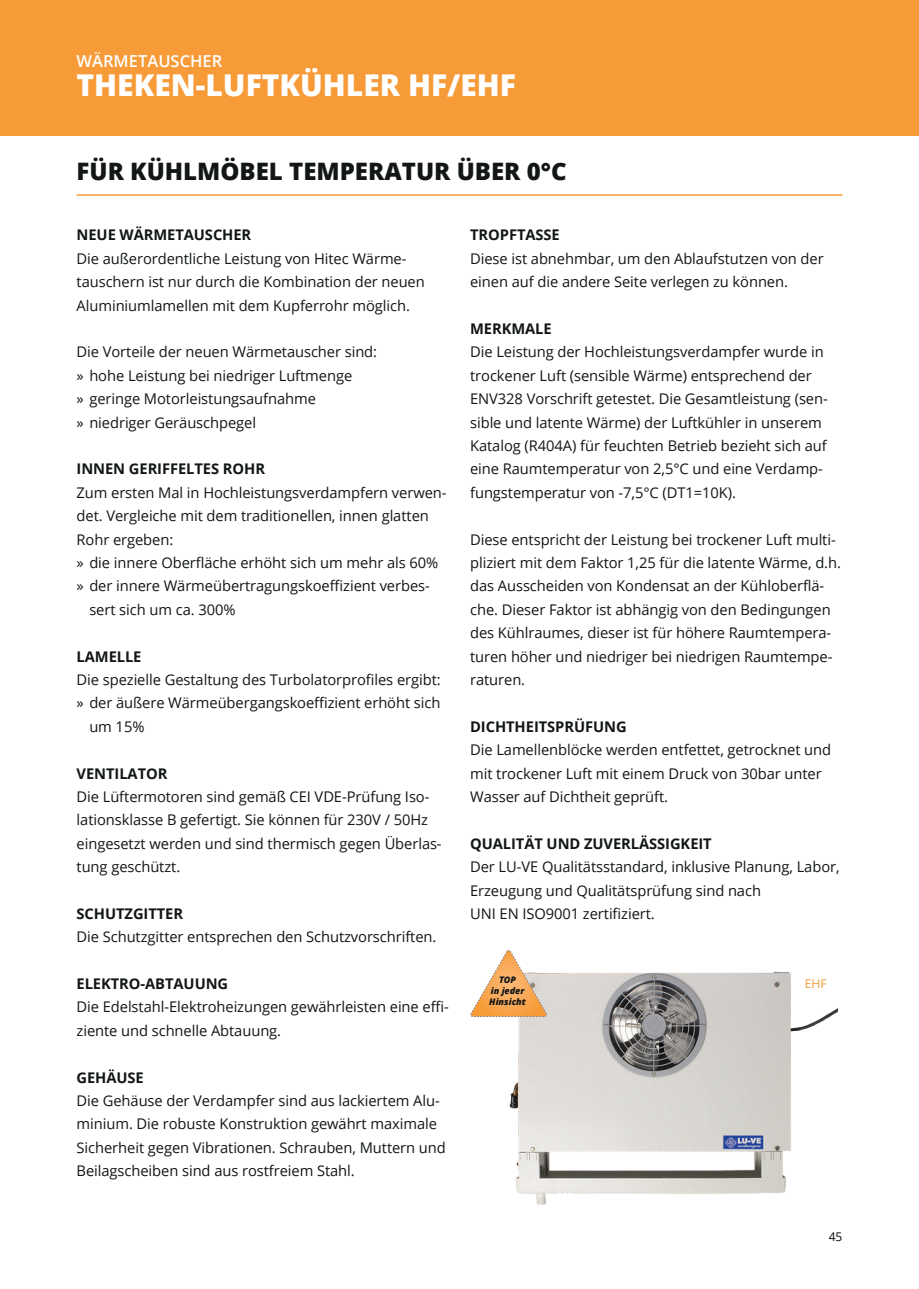
<style>
.page{position:relative;width:919px;height:1289px;background:#fff}
.page>*{position:absolute;margin:0;border:0;box-sizing:border-box;transform-origin:0 0}
.t1{font:800 30px "Open Sans";color:#fff}
.t2{font:800 24px "Open Sans";color:#121617}
.t3{font:600 16.5px "Open Sans";color:#fff}
.t4{font:14.7px/23.4px "Open Sans";letter-spacing:-.005em;color:#121617}
.t5{font:700 14.7px "Open Sans";letter-spacing:-.005em;color:#121617}
.t6{font:12px "Open Sans";color:#f79b39}
.t7{font:12px "Open Sans";color:#030505}
.t8{font:italic 800 9px/10.8px "Open Sans";color:#121617;text-align:center}
</style>
<div class="page">
<div style="left:0;top:0;width:918px;height:136px;background:#f79b39"></div>
<hr style="left:77px;top:194px;width:765px;height:2px;background:#f79b39">
<img style="left:505px;top:971px;width:332px;height:233px">
<svg style="left:470px;top:950px;width:77px;height:66px"></svg>
<p class="t3" style="left:77px;top:50px;width:147px">WÄRMETAUSCHER</p>
<h1 class="t1" style="left:77px;top:63px;width:441px">THEKEN-LUFTKÜHLER HF/EHF</h1>
<h2 class="t2" style="left:77px;top:153px;width:491px">FÜR KÜHLMÖBEL TEMPERATUR ÜBER 0°C</h2>
<p class="t5" style="left:77px;top:225px;width:176px">NEUE WÄRMETAUSCHER</p>
<p class="t4" style="left:77px;top:246px;width:350px">Die außerordentliche Leistung von Hitec Wärme&shy;tauschern ist nur durch die Kombination der neuen<br>Aluminiumlamellen mit dem Kupferrohr möglich.</p>
<p class="t4" style="left:77px;top:340px;width:302px">Die Vorteile der neuen Wärmetauscher sind: » hohe Leistung bei niedriger Luftmenge<br>» geringe Motorleistungsaufnahme<br>» niedriger Geräuschpegel</p>
<p class="t5" style="left:77px;top:458px;width:190px">INNEN GERIFFELTES ROHR</p>
<p class="t4" style="left:77px;top:480px;width:371px">Zum ersten Mal in Hochleistungsverdampfern verwen-</p>
<p class="t4" style="left:77px;top:503px;width:354px">det. Vergleiche mit dem traditionellen, innen glatten</p>
<p class="t4" style="left:77px;top:527px;width:98px">Rohr ergeben:</p>
<p class="t4" style="left:77px;top:550px;width:363px">» die innere Oberfläche erhöht sich um mehr als 60%</p>
<p class="t4" style="left:77px;top:574px;width:355px">» der innere Wärmeübertragungskoeffizient verbes-</p>
<p class="t4" style="left:89px;top:597px;width:148px">sert sich um ca. 300%</p>
<p class="t5" style="left:77px;top:645px;width:66px">LAMELLE</p>
<p class="t4" style="left:77px;top:667px;width:365px">Die spezielle Gestaltung des Turbolatorprofiles ergibt:</p>
<p class="t4" style="left:77px;top:691px;width:365px">» der äußere Wärmeübergangskoeffizient erhöht sich</p>
<p class="t4" style="left:89px;top:714px;width:57px">um 15%</p>
<p class="t5" style="left:77px;top:762px;width:92px">VENTILATOR</p>
<p class="t4" style="left:77px;top:784px;width:366px">Die Lüftermotoren sind gemäß CEI VDE-Prüfung Iso&shy;lationsklasse B gefertigt. Sie können für 230V / 50Hz eingesetzt werden und sind thermisch gegen Überlas&shy;tung geschützt.</p>
<p class="t5" style="left:77px;top:903px;width:108px">SCHUTZGITTER</p>
<p class="t4" style="left:77px;top:924px;width:361px">Die Schutzgitter entsprechen den Schutzvorschriften.</p>
<p class="t5" style="left:77px;top:973px;width:153px">ELEKTRO-ABTAUUNG</p>
<p class="t4" style="left:77px;top:995px;width:374px">Die Edelstahl-Elektroheizungen gewährleisten eine effi&shy;ziente und schnelle Abtauung.</p>
<p class="t5" style="left:77px;top:1066px;width:69px">GEHÄUSE</p>
<p class="t4" style="left:77px;top:1088px;width:371px">Die Gehäuse der Verdampfer sind aus lackiertem Alu&shy;minium. Die robuste Konstruktion gewährt maximale Sicherheit gegen Vibrationen. Schrauben, Muttern und Beilagscheiben sind aus rostfreiem Stahl.</p>
<p class="t5" style="left:470px;top:225px;width:91px">TROPFTASSE</p>
<p class="t4" style="left:470px;top:246px;width:355px">Diese ist abnehmbar, um den Ablaufstutzen von der einen auf die andere Seite verlegen zu können.</p>
<p class="t5" style="left:470px;top:318px;width:83px">MERKMALE</p>
<p class="t4" style="left:470px;top:340px;width:359px">Die Leistung der Hochleistungsverdampfer wurde in trockener Luft (sensible Wärme) entsprechend der ENV328 Vorschrift getestet. Die Gesamtleistung (sen&shy;sible und latente Wärme) der Luftkühler in unserem Katalog (R404A) für feuchten Betrieb bezieht sich auf eine Raumtemperatur von 2,5°C und eine Verdamp&shy;fungstemperatur von -7,5°C (DT1=10K).</p>
<p class="t4" style="left:470px;top:527px;width:372px">Diese entspricht der Leistung bei trockener Luft multi&shy;pliziert mit dem Faktor 1,25 für die latente Wärme, d.h. das Ausscheiden von Kondensat an der Kühloberflä&shy;che. Dieser Faktor ist abhängig von den Bedingungen des Kühlraumes, dieser ist für höhere Raumtempera&shy;turen höher und niedriger bei niedrigen Raumtempe&shy;raturen.</p>
<p class="t5" style="left:470px;top:716px;width:158px">DICHTHEITSPRÜFUNG</p>
<p class="t4" style="left:470px;top:737px;width:362px">Die Lamellenblöcke werden entfettet, getrocknet und mit trockener Luft mit einem Druck von 30bar unter<br>Wasser auf Dichtheit geprüft.</p>
<p class="t5" style="left:470px;top:833px;width:243px">QUALITÄT UND ZUVERLÄSSIGKEIT</p>
<p class="t4" style="left:470px;top:854px;width:371px">Der LU-VE Qualitätsstandard, inklusive Planung, Labor,<br>Erzeugung und Qualitätsprüfung sind nach<br>UNI EN ISO9001 zertifiziert.</p>
<p class="t8" style="left:489px;top:974px;width:38px">TOP<br>in jeder<br>Hinsicht</p>
<p class="t6" style="left:804px;top:975px;width:23px">EHF</p>
<p class="t7" style="left:828px;top:1227px;width:15px">45</p>
</div>
